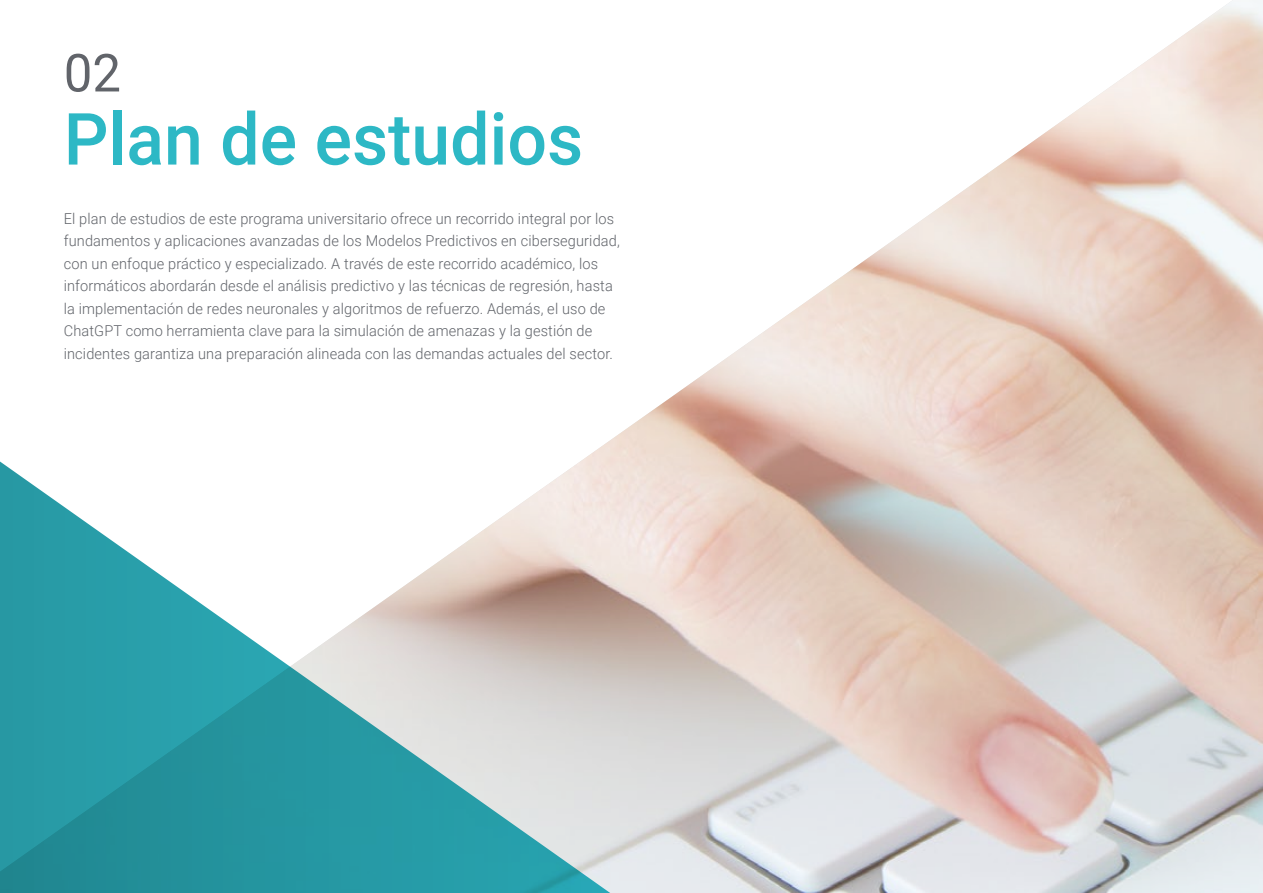
<style>
.page{position:relative;width:1263px;height:893px;background:#fff}
.page>*{position:absolute;margin:0;border:0;box-sizing:border-box;transform-origin:0 0}
.t1{font:500 72px "Roboto";color:#2db8c5}
.t2{font:52.5px "Roboto";color:#61646a}
.t3{font:300 15px/22.5px "Roboto";letter-spacing:.01em;color:#61646a}
</style>
<div class="page">
<img style="left:602px;top:0;width:661px;height:893px">
<svg style="left:0;top:446px;width:640px;height:447px"></svg>
<h2 class="t2" style="left:64px;top:36px;width:59px">02</h2>
<h1 class="t1" style="left:64px;top:89px;width:521px">Plan de estudios</h1>
<p class="t3" style="left:64px;top:207px;width:558px">El plan de estudios de este programa universitario ofrece un recorrido integral por los fundamentos y aplicaciones avanzadas de los Modelos Predictivos en ciberseguridad, con un enfoque práctico y especializado. A través de este recorrido académico, los informáticos abordarán desde el análisis predictivo y las técnicas de regresión, hasta la implementación de redes neuronales y algoritmos de refuerzo. Además, el uso de ChatGPT como herramienta clave para la simulación de amenazas y la gestión de incidentes garantiza una preparación alineada con las demandas actuales del sector.</p>
</div>
